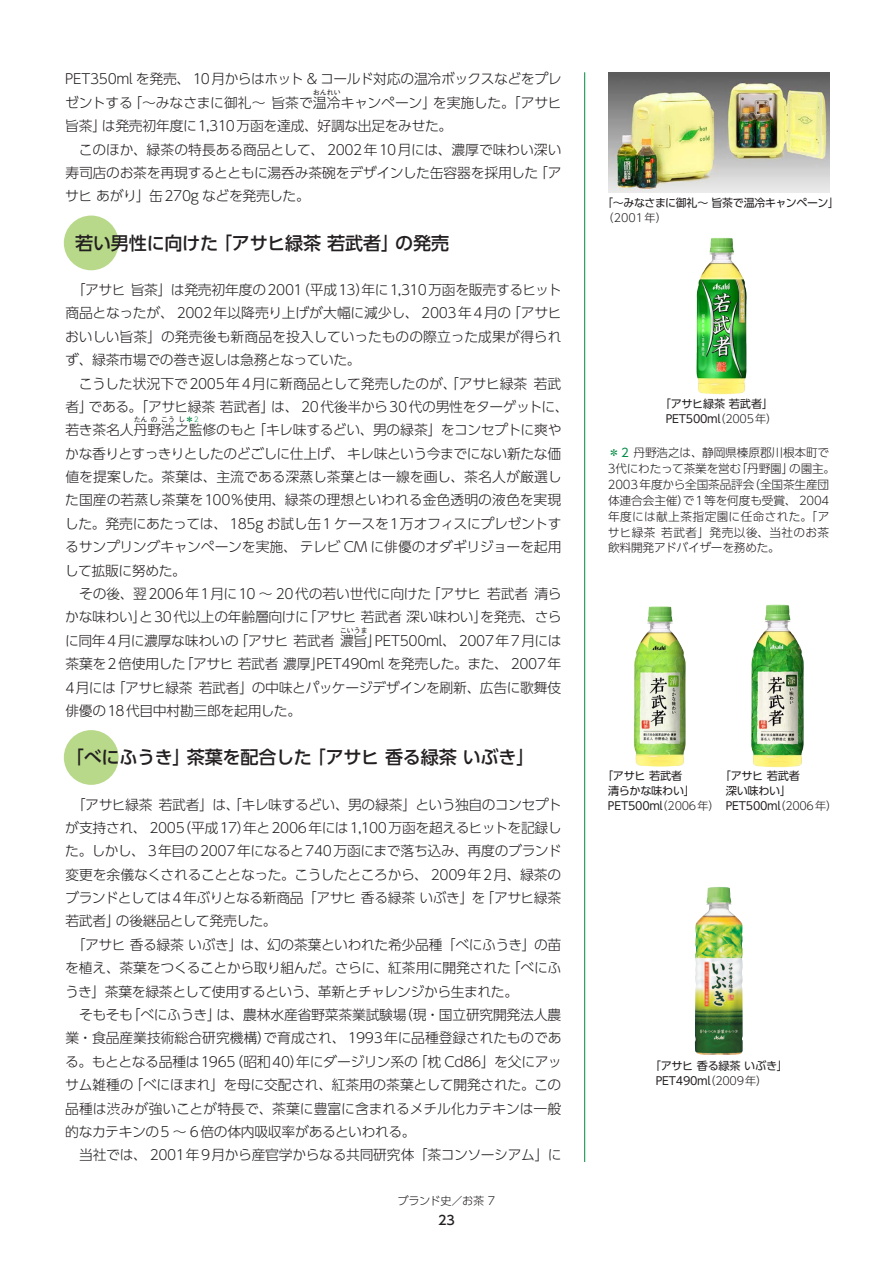
<style>
.page{position:relative;width:893px;height:1263px;background:#fff}
.page>*{position:absolute;margin:0;border:0;box-sizing:border-box;transform-origin:0 0}
.大円{font:300 61.65px "UD Shin Go Pro";color:#b8d989}
.小見出し{font:500 18px "UD Shin Go Pro";letter-spacing:-.01em;color:#231f20}
.本文13級22H{font:300 13.8px/23.4px "UD Shin Go Pro";letter-spacing:-.02em;color:#231f20;text-align:justify}
.ポイント{font:500 12.75px "UD Shin Go Pro";color:#231f20}
.脚注{font:300 11.7px/15.9px "UD Shin Go Pro";letter-spacing:-.01em;color:#231f20}
.キャプション{font:11.1px "UD Shin Go Pro";letter-spacing:-.025em;color:#231f20}
.ポイント-2{font:300 11.1px "UD Shin Go Pro";letter-spacing:-.025em;color:#231f20}
.キャプション-2{font:300 11.1px "UD Shin Go Pro";color:#231f20}
.本文13級22H-2{font:300 6.9px "UD Shin Go Pro";color:#231f20}
.本文13級22H-3{font:300 6.9px "UD Shin Go Pro";color:#008b43}
.s1{color:#231f20}
.s2{font-weight:300}
.s3{font-weight:400;color:#008b43}
</style>
<div class="page">
<hr style="left:584px;top:72px;width:1px;height:1090px;background:#008b43">
<img style="left:695px;top:886px;width:48px;height:169px">
<img style="left:608px;top:72px;width:221px;height:120px">
<img style="left:696px;top:237px;width:51px;height:158px">
<img style="left:633px;top:606px;width:53px;height:161px">
<img style="left:751px;top:604px;width:53px;height:164px">
<p class="本文13級22H" style="left:65px;top:67px;width:498px">PET350ml を発売、 10月からはホット &amp; コールド対応の温冷ボックスなどをプレゼントする「～みなさまに御礼～ 旨茶で温冷キャンペーン」を実施した。「アサヒ</p>
<p class="本文13級22H-2" style="left:313px;top:87px;width:29px">おんれい</p>
<p class="本文13級22H" style="left:65px;top:114px;width:389px">旨茶」は発売初年度に1,310万函を達成、好調な出足をみせた。</p>
<p class="本文13級22H" style="left:65px;top:137px;width:498px;text-indent:14px">このほか、緑茶の特長ある商品として、 2002年10月には、濃厚で味わい深い寿司店のお茶を再現するとともに湯呑み茶碗をデザインした缶容器を採用した「アサヒ あがり」缶270g などを発売した。</p>
<p class="大円" style="left:60px;top:193px;width:63px">●</p>
<p class="小見出し" style="left:75px;top:228px;width:375px">若い男性に向けた「アサヒ緑茶若武者」の発売</p>
<p class="本文13級22H" style="left:65px;top:277px;width:498px;text-indent:7px">「アサヒ 旨茶」は発売初年度の2001（平成13）年に1,310万函を販売するヒット商品となったが、 2002年以降売り上げが大幅に減少し、 2003年4月の「アサヒおいしい旨茶」の発売後も新商品を投入していったものの際立った成果が得られず、緑茶市場での巻き返しは急務となっていた。</p>
<p class="本文13級22H" style="left:65px;top:371px;width:505px;text-align:center">こうした状況下で2005年4月に新商品として発売したのが、「アサヒ緑茶 若武<br>者」である。「アサヒ緑茶 若武者」は、 20代後半から30代の男性をターゲットに、若き茶名人丹野浩之監修のもと「キレ味するどい、男の緑茶」をコンセプトに爽や</p>
<p class="本文13級22H-2" style="left:134px;top:414px;width:15px">たん</p>
<p class="本文13級22H-2" style="left:151px;top:414px;width:8px">の</p>
<p class="本文13級22H-2" style="left:161px;top:414px;width:15px">こう</p>
<p class="本文13級22H-3" style="left:179px;top:414px;width:22px"><span class="s1">し</span>＊2</p>
<p class="本文13級22H" style="left:65px;top:441px;width:498px">かな香りとすっきりとしたのどごしに仕上げ、キレ味という今までにない新たな価値を提案した。茶葉は、主流である深蒸し茶葉とは一線を画し、茶名人が厳選した国産の若蒸し茶葉を100％使用、緑茶の理想といわれる金色透明の液色を実現した。発売にあたっては、 185g お試し缶1 ケースを1万オフィスにプレゼントするサンプリングキャンペーンを実施、テレビ CM に俳優のオダギリジョーを起用して拡販に努めた。</p>
<p class="本文13級22H" style="left:65px;top:581px;width:498px;text-indent:14px">その後、翌2006年1月に10 ～ 20代の若い世代に向けた「アサヒ 若武者 清らかな味わい」と30代以上の年齢層向けに「アサヒ 若武者 深い味わい」を発売、さらに同年4月に濃厚な味わいの「アサヒ 若武者 濃旨」PET500ml、 2007年7月には</p>
<p class="本文13級22H-2" style="left:340px;top:625px;width:29px">こいうま</p>
<p class="本文13級22H" style="left:65px;top:652px;width:498px">茶葉を2倍使用した「アサヒ 若武者 濃厚」PET490ml を発売した。また、 2007年4月には「アサヒ緑茶 若武者」の中味とパッケージデザインを刷新、広告に歌舞伎俳優の18代目中村勘三郎を起用した。</p>
<p class="大円" style="left:60px;top:708px;width:63px">●</p>
<p class="小見出し" style="left:66px;top:743px;width:470px">「べにふうき」茶葉を配合した「アサヒ香る緑茶いぶき」</p>
<p class="本文13級22H" style="left:65px;top:792px;width:498px;text-indent:7px">「アサヒ緑茶 若武者」は、「キレ味するどい、男の緑茶」という独自のコンセプトが支持され、 2005（平成17）年と2006年には1,100万函を超えるヒットを記録した。しかし、 3年目の2007年になると740万函にまで落ち込み、再度のブランド変更を余儀なくされることとなった。こうしたところから、 2009年2月、緑茶のブランドとしては4年ぶりとなる新商品「アサヒ 香る緑茶 いぶき」を「アサヒ緑茶若武者」の後継品として発売した。</p>
<p class="本文13級22H" style="left:65px;top:932px;width:498px;text-indent:7px">「アサヒ 香る緑茶 いぶき」は、幻の茶葉といわれた希少品種「べにふうき」の苗を植え、茶葉をつくることから取り組んだ。さらに、紅茶用に開発された「べにふうき」茶葉を緑茶として使用するという、革新とチャレンジから生まれた。</p>
<p class="本文13級22H" style="left:65px;top:1002px;width:498px;text-indent:14px">そもそも「べにふうき」は、農林水産省野菜茶業試験場（現・国立研究開発法人農業・食品産業技術総合研究機構）で育成され、 1993年に品種登録されたものである。もととなる品種は1965（昭和40）年にダージリン系の「枕 Cd86」を父にアッサム雑種の「べにほまれ」を母に交配され、紅茶用の茶葉として開発された。この品種は渋みが強いことが特長で、茶葉に豊富に含まれるメチル化カテキンは一般的なカテキンの5 ～ 6倍の体内吸収率があるといわれる。</p>
<p class="本文13級22H" style="left:79px;top:1143px;width:484px">当社では、 2001年9月から産官学からなる共同研究体「茶コンソーシアム」に</p>
<p class="ポイント-2" style="left:398px;top:1191px;width:99px">ブランド史／お茶 7</p>
<p class="ポイント" style="left:438px;top:1210px;width:18px">23</p>
<p class="キャプション" style="left:602px;top:194px;width:238px">「～みなさまに御礼～ 旨茶で温冷キャンペーン」</p>
<p class="キャプション-2" style="left:602px;top:208px;width:66px">（2001年）</p>
<p class="キャプション" style="left:660px;top:395px;width:115px">「アサヒ緑茶 若武者」</p>
<p class="キャプション" style="left:666px;top:410px;width:113px">PET500ml<span class="s2">（2005年）</span></p>
<p class="脚注" style="left:608px;top:444px;width:229px"><span class="s3">＊2</span> 丹野浩之は、静岡県榛原郡川根本町で<br>3代にわたって茶業を営む「丹野園」の園主。<br>2003年度から全国茶品評会（全国茶生産団体連合会主催）で1等を何度も受賞、 2004年度には献上茶指定園に任命された。「アサヒ緑茶 若武者」発売以後、当社のお茶飲料開発アドバイザーを務めた。</p>
<p class="キャプション" style="left:602px;top:767px;width:82px">「アサヒ 若武者</p>
<p class="キャプション" style="left:608px;top:782px;width:89px">清らかな味わい」</p>
<p class="キャプション" style="left:608px;top:797px;width:113px">PET500ml<span class="s2">（2006年）</span></p>
<p class="キャプション" style="left:720px;top:767px;width:82px">「アサヒ 若武者</p>
<p class="キャプション" style="left:726px;top:782px;width:67px">深い味わい」</p>
<p class="キャプション" style="left:726px;top:797px;width:113px">PET500ml<span class="s2">（2006年）</span></p>
<p class="キャプション" style="left:650px;top:1057px;width:140px">「アサヒ 香る緑茶 いぶき」</p>
<p class="キャプション" style="left:656px;top:1072px;width:113px">PET490ml<span class="s2">（2009年）</span></p>
</div>
